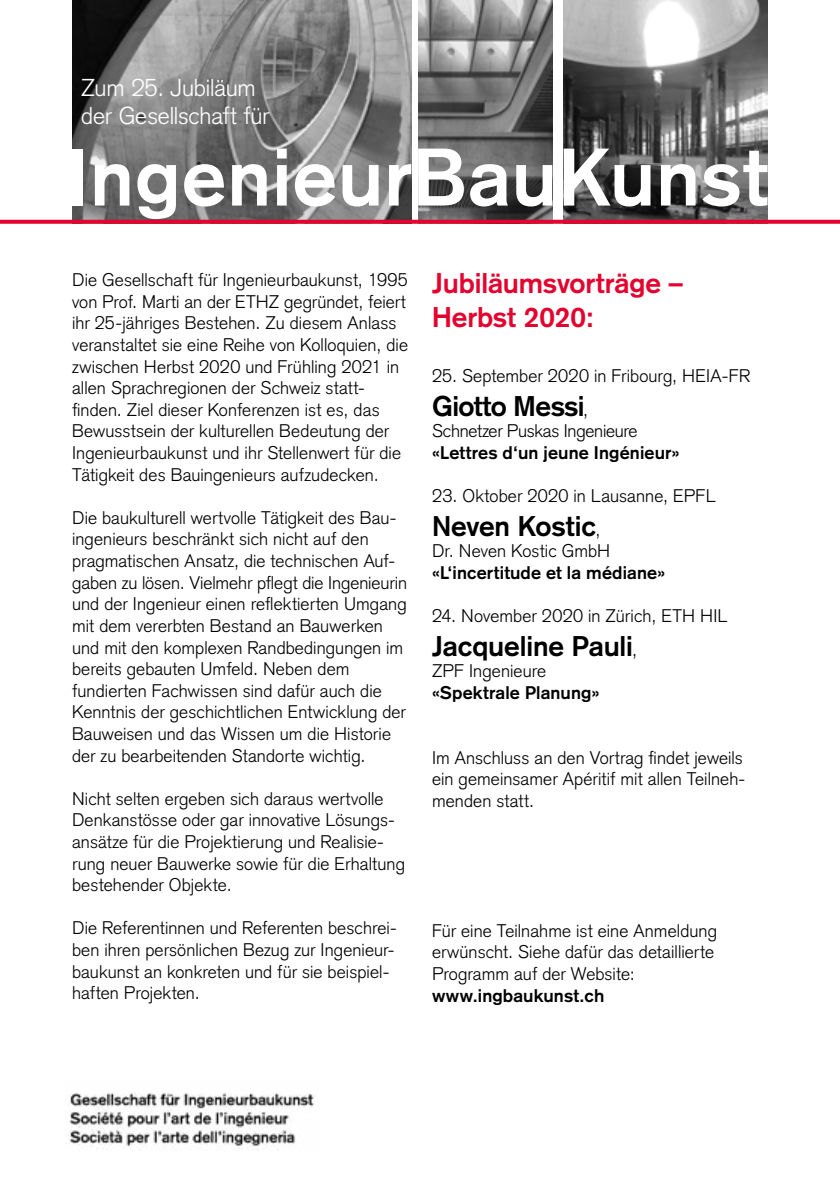
<style>
.page{position:relative;width:840px;height:1191px;background:#fff}
.page>*{position:absolute;margin:0;border:0;box-sizing:border-box;transform-origin:0 0}
.t1{font:700 80px "Basic Commercial LT Pro";letter-spacing:.015em;color:#fff}
.t2{font:700 28px "Basic Commercial LT Pro";letter-spacing:-.005em;color:#000}
.t3{font:700 28px/33.6px "Basic Commercial LT Pro";letter-spacing:-.005em;color:#e4032e}
.t4{font:300 24px/28px "Basic Commercial LT Pro";letter-spacing:-.01em;color:#fff}
.t5{font:300 18px/21.6px "Basic Commercial LT Pro";letter-spacing:.005em;color:#000}
.t6{font:700 18px "Basic Commercial LT Pro";letter-spacing:.01em;color:#000}
.t7{font:300 18px "Basic Commercial LT Pro";letter-spacing:-.015em;color:#000}
.s1{font-weight:300;font-size:18px}
</style>
<div class="page">
<img style="left:73px;top:1px;width:338px;height:219px">
<img style="left:418px;top:1px;width:134px;height:219px">
<img style="left:563px;top:1px;width:204px;height:219px">
<svg style="left:0;top:220px;width:839px;height:4px;background:#de0a33"></svg>
<img style="left:68px;top:1092px;width:246px;height:58px">
<h3 class="t4" style="left:81px;top:74px;width:190px">Zum 25. Jubiläum der Gesellschaft für</h3>
<h1 class="t1" style="left:67px;top:130px;width:702px">IngenieurBauKunst</h1>
<p class="t5" style="left:72px;top:269px;width:337px">Die Gesellschaft für Ingenieurbaukunst, 1995 von Prof. Marti an der ETHZ gegründet, feiert ihr 25-jähriges Bestehen. Zu diesem Anlass veranstaltet sie eine Reihe von Kolloquien, die zwischen Herbst 2020 und Frühling 2021 in allen Sprachregionen der Schweiz statt&shy;finden. Ziel dieser Konferenzen ist es, das Bewusstsein der kulturellen Bedeutung der Ingenieurbaukunst und ihr Stellenwert für die Tätigkeit des Bauingenieurs aufzudecken.</p>
<p class="t5" style="left:72px;top:507px;width:336px">Die baukulturell wertvolle Tätigkeit des Bau&shy;ingenieurs beschränkt sich nicht auf den pragmatischen Ansatz, die technischen Auf&shy;gaben zu lösen. Vielmehr pflegt die Ingenieurin und der Ingenieur einen reflektierten Umgang mit dem vererbten Bestand an Bauwerken und mit den komplexen Randbedingungen im bereits gebauten Umfeld. Neben dem fundierten Fachwissen sind dafür auch die Kenntnis der geschichtlichen Entwicklung der Bauweisen und das Wissen um die Historie der zu bearbeitenden Standorte wichtig.</p>
<p class="t5" style="left:72px;top:788px;width:334px">Nicht selten ergeben sich daraus wertvolle Denkanstösse oder gar innovative Lösungs&shy;ansätze für die Projektierung und Realisie&shy;rung neuer Bauwerke sowie für die Erhaltung bestehender Objekte.</p>
<p class="t5" style="left:72px;top:917px;width:326px">Die Referentinnen und Referenten beschrei&shy;ben ihren persönlichen Bezug zur Ingenieur&shy;baukunst an konkreten und für sie beispiel&shy;haften Projekten.</p>
<h2 class="t3" style="left:432px;top:266px;width:252px">Jubiläumsvorträge –<br>Herbst 2020:</h2>
<p class="t5" style="left:432px;top:365px;width:319px">25. September 2020 in Fribourg, HEIA-FR</p>
<h2 class="t2" style="left:432px;top:389px;width:158px">Giotto Messi<span class="s1">,</span></h2>
<p class="t7" style="left:432px;top:420px;width:207px">Schnetzer Puskas Ingenieure</p>
<p class="t6" style="left:432px;top:442px;width:249px">«Lettres d‘un jeune Ingénieur»</p>
<p class="t5" style="left:432px;top:485px;width:285px">23. Oktober 2020 in Lausanne, EPFL</p>
<h2 class="t2" style="left:432px;top:509px;width:170px">Neven Kostic<span class="s1">,</span></h2>
<p class="t5" style="left:432px;top:540px;width:180px">Dr. Neven Kostic GmbH</p>
<p class="t6" style="left:432px;top:562px;width:235px">«L‘incertitude et la médiane»</p>
<p class="t5" style="left:432px;top:605px;width:297px">24. November 2020 in Zürich, ETH HIL</p>
<h2 class="t2" style="left:432px;top:629px;width:206px">Jacqueline Pauli<span class="s1">,</span></h2>
<p class="t5" style="left:432px;top:660px;width:115px">ZPF Ingenieure</p>
<p class="t6" style="left:432px;top:682px;width:169px">«Spektrale Planung»</p>
<p class="t5" style="left:432px;top:747px;width:314px">Im Anschluss an den Vortrag findet jeweils ein gemeinsamer Apéritif mit allen Teilneh&shy;menden statt.</p>
<p class="t5" style="left:432px;top:919px;width:286px">Für eine Teilnahme ist eine Anmeldung erwünscht. Siehe dafür das detaillierte<br>Programm auf der Website:</p>
<p class="t6" style="left:432px;top:984px;width:174px">www.ingbaukunst.ch</p>
</div>
